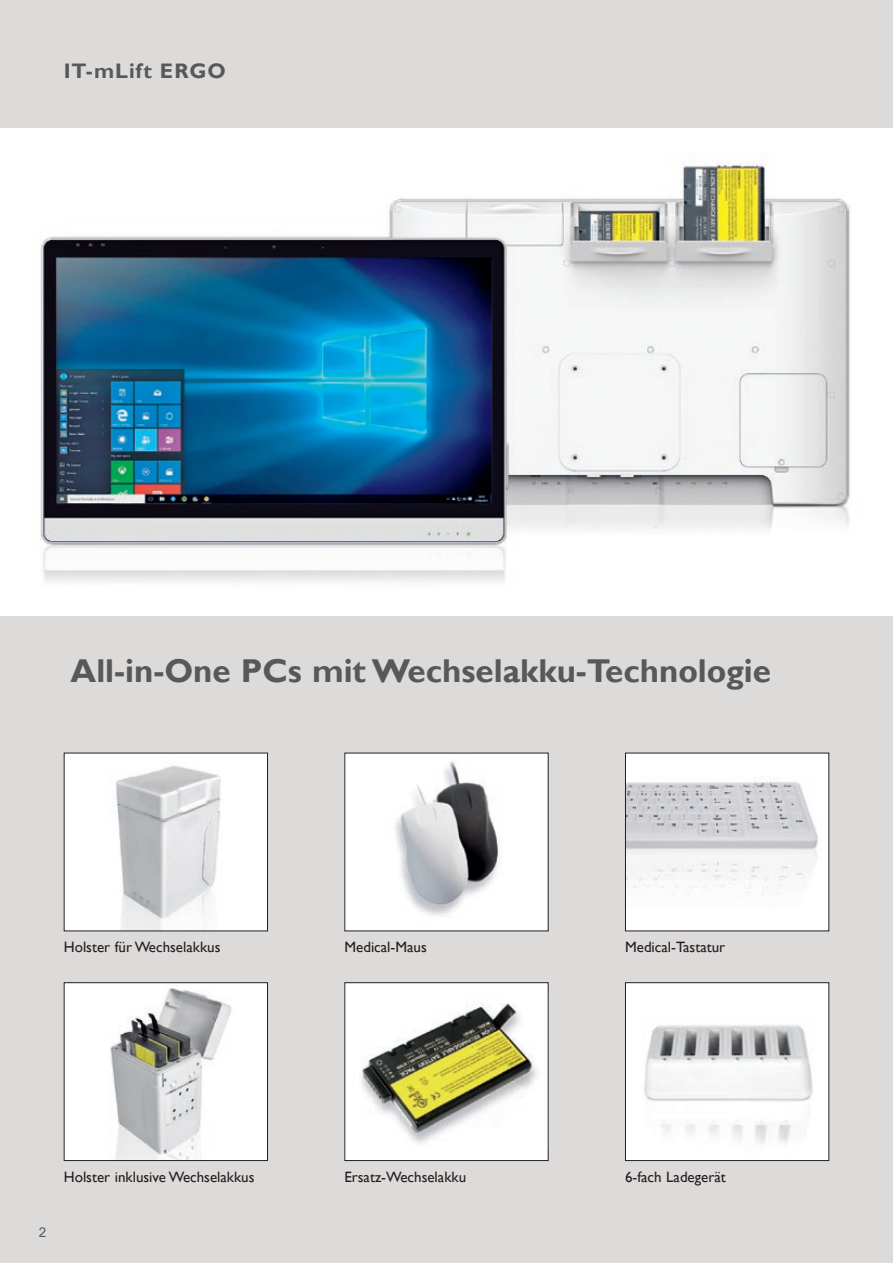
<style>
.page{position:relative;width:893px;height:1263px;background:#fff}
.page>*{position:absolute;margin:0;border:0;box-sizing:border-box;transform-origin:0 0}
.t1{font:700 33px "Gill Sans";color:#57585a}
.t2{font:700 21px "Gill Sans";letter-spacing:.04em;color:#57585a}
.t3{font:15px "Gill Sans";color:#231f20}
.t4{font:13.5px "Arial";color:#57585a}
</style>
<div class="page">
<div style="left:0;top:0;width:893px;height:128px;background:#dddbd9"></div>
<div style="left:0;top:617px;width:893px;height:646px;background:#dddbd9"></div>
<img style="left:40px;top:161px;width:810px;height:421px">
<div style="left:64px;top:753px;width:203px;height:178px;background:#fff"></div>
<img style="left:115px;top:765px;width:106px;height:164px">
<div style="left:345px;top:753px;width:203px;height:178px;background:#fff"></div>
<img style="left:395px;top:761px;width:105px;height:155px">
<div style="left:625px;top:753px;width:204px;height:178px;background:#fff"></div>
<img style="left:627px;top:780px;width:191px;height:116px">
<div style="left:345px;top:983px;width:203px;height:177px;background:#fff"></div>
<img style="left:361px;top:1003px;width:177px;height:141px">
<div style="left:344px;top:982px;width:205px;height:179px;border:1px solid #231f20"></div>
<div style="left:64px;top:983px;width:203px;height:177px;background:#fff"></div>
<img style="left:110px;top:988px;width:122px;height:171px">
<div style="left:64px;top:982px;width:204px;height:179px;border:1px solid #231f20"></div>
<div style="left:625px;top:983px;width:204px;height:177px;background:#fff"></div>
<img style="left:644px;top:1025px;width:169px;height:119px">
<div style="left:625px;top:982px;width:204px;height:179px;border:1px solid #231f20"></div>
<h2 class="t2" style="left:64px;top:59px;width:163px">IT-mLift ERGO</h2>
<h1 class="t1" style="left:71px;top:651px;width:702px">All-in-One PCs mit Wechselakku-Technologie</h1>
<p class="t3" style="left:64px;top:938px;width:158px">Holster für Wechselakkus</p>
<p class="t3" style="left:344px;top:938px;width:84px">Medical-Maus</p>
<p class="t3" style="left:625px;top:938px;width:102px">Medical-Tastatur</p>
<p class="t4" style="left:39px;top:1222px;width:9px">2</p>
<p class="t3" style="left:64px;top:1168px;width:192px">Holster inklusive Wechselakkus</p>
<p class="t3" style="left:344px;top:1168px;width:123px">Ersatz-Wechselakku</p>
<p class="t3" style="left:625px;top:1168px;width:102px">6-fach Ladegerät</p>
</div>
